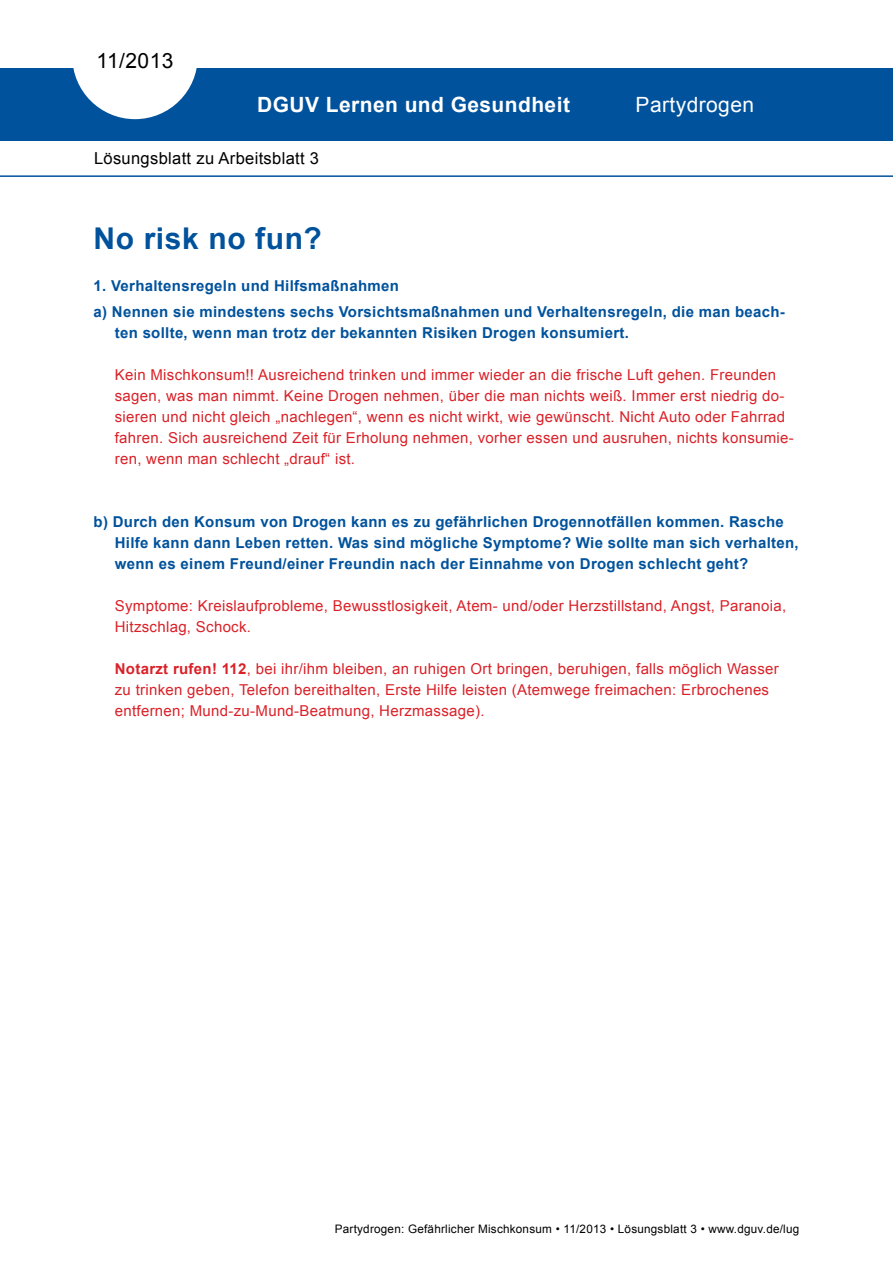
<style>
.page{position:relative;width:893px;height:1263px;background:#fff}
.page>*{position:absolute;margin:0;border:0;box-sizing:border-box;transform-origin:0 0}
.t1{font:700 30px "Arial";letter-spacing:.02em;color:#00529c}
.t2{font:700 21px "Arial";letter-spacing:.02em;color:#fff}
.t3{font:21px "Arial";letter-spacing:.02em;color:#fff}
.t4{font:21px "Arial";letter-spacing:.02em;color:#000}
.t5{font:16.5px "Arial";letter-spacing:.02em;color:#000}
.t6{font:15px/21px "Arial";letter-spacing:.02em;color:#da2128}
.t7{font:700 15px/21px "Arial";letter-spacing:.02em;color:#00529c}
.t8{font:11.7px "Arial";letter-spacing:.02em;color:#000}
.s1{font-weight:700}
</style>
<div class="page">
<div style="left:0;top:68px;width:893px;height:72px;background:#00529c"></div>
<svg style="left:73px;top:68px;width:124px;height:51px"></svg>
<hr style="left:0;top:175px;width:893px;height:2px;background:#00529c">
<h2 class="t4" style="left:97px;top:47px;width:78px">11/2013</h2>
<h2 class="t2" style="left:257px;top:90px;width:314px">DGUV Lernen und Gesundheit</h2>
<p class="t5" style="left:94px;top:148px;width:227px">Lösungsblatt zu Arbeitsblatt 3</p>
<h1 class="t1" style="left:94px;top:218px;width:230px">No risk no fun?</h1>
<h2 class="t3" style="left:636px;top:91px;width:120px">Partydrogen</h2>
<p class="t7" style="left:94px;top:274px;width:693px;line-height:25.5px">1. Verhaltensregeln und Hilfsmaßnahmen<br>a) Nennen sie mindestens sechs Vorsichtsmaßnahmen und Verhaltensregeln, die man beach-</p>
<p class="t7" style="left:115px;top:322px;width:516px">ten sollte, wenn man trotz der bekannten Risiken Drogen konsumiert.</p>
<p class="t6" style="left:115px;top:364px;width:681px">Kein Mischkonsum!! Ausreichend trinken und immer wieder an die frische Luft gehen. Freunden sagen, was man nimmt. Keine Drogen nehmen, über die man nichts weiß. Immer erst niedrig do&shy;sieren und nicht gleich „nachlegen“, wenn es nicht wirkt, wie gewünscht. Nicht Auto oder Fahrrad fahren. Sich ausreichend Zeit für Erholung nehmen, vorher essen und ausruhen, nichts konsumie&shy;ren, wenn man schlecht „drauf“ ist.</p>
<p class="t7" style="left:115px;top:511px;width:685px;text-indent:-21px">b) Durch den Konsum von Drogen kann es zu gefährlichen Drogennotfällen kommen. Rasche<br>Hilfe kann dann Leben retten. Was sind mögliche Symptome? Wie sollte man sich verhalten, wenn es einem Freund/einer Freundin nach der Einnahme von Drogen schlecht geht?</p>
<p class="t6" style="left:115px;top:595px;width:673px">Symptome: Kreislaufprobleme, Bewusstlosigkeit, Atem- und/oder Herzstillstand, Angst, Paranoia,<br>Hitzschlag, Schock.</p>
<p class="t6" style="left:115px;top:658px;width:666px"><span class="s1">Notarzt rufen! 112</span>, bei ihr/ihm bleiben, an ruhigen Ort bringen, beruhigen, falls möglich Wasser zu trinken geben, Telefon bereithalten, Erste Hilfe leisten (Atemwege freimachen: Erbrochenes entfernen; Mund-zu-Mund-Beatmung, Herzmassage).</p>
<p class="t8" style="left:335px;top:1221px;width:466px">Partydrogen: Gefährlicher Mischkonsum • 11/2013 • Lösungsblatt 3 • www.dguv.de/lug</p>
</div>
